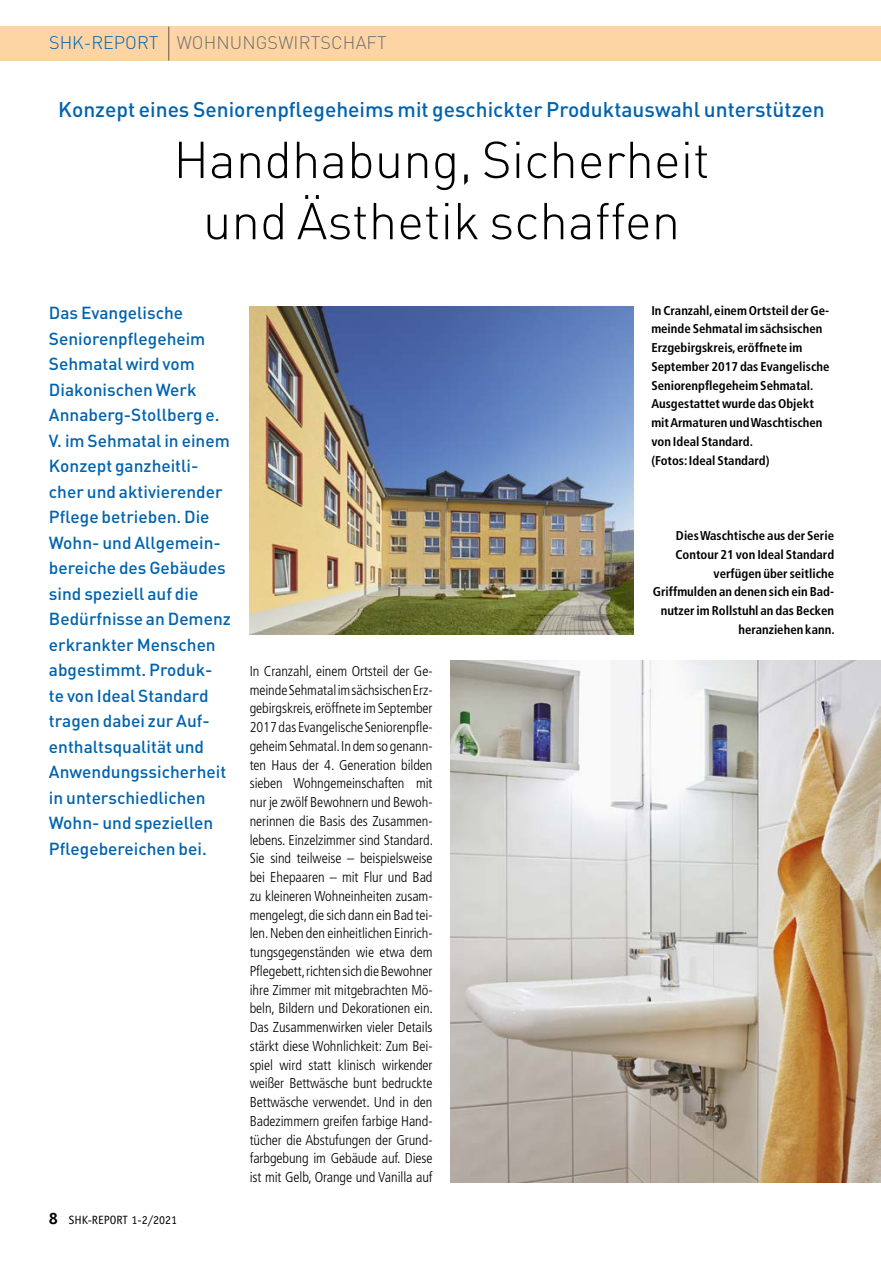
<style>
.page{position:relative;width:881px;height:1263px;background:#fff}
.page>*{position:absolute;margin:0;border:0;box-sizing:border-box;transform-origin:0 0}
.t1{font:300 51px/61.2px "DINOT";color:#000;text-align:center}
.t2{font:500 21px "DINOT";color:#0063af}
.t3{font:300 18px "DINOT";letter-spacing:.005em;color:#706f6f}
.t4{font:500 17.25px/25.5px "DINOT";color:#0063af}
.t5{font:300 condensed 14.25px/18.8px "Frutiger LT Std";letter-spacing:-.005em;color:#000;text-align:justify}
.t6{font:700 condensed 12.75px/18.8px "Frutiger LT Std";color:#000}
.t7{font:12px "Officina Sans Std";color:#000}
.s1{color:#0063af}
.s2{font-weight:700;font-size:16.5px}
</style>
<div class="page">
<div style="left:0;top:27px;width:880px;height:34px;background:#fdd5a5"></div>
<hr style="left:168px;top:27px;width:1px;height:34px;background:#000">
<img style="left:250px;top:306px;width:383px;height:328px">
<img style="left:450px;top:660px;width:430px;height:522px">
<p class="t3" style="left:49px;top:30px;width:339px"><span class="s1">SHK-REPORT</span> WOHNUNGSWIRTSCHAFT</p>
<h2 class="t2" style="left:58px;top:95px;width:767px">Konzept eines Seniorenpflegeheims mit geschickter Produktauswahl unterstützen</h2>
<h1 class="t1" style="left:173px;top:127px;width:537px">Handhabung, Sicherheit und Ästhetik schaffen</h1>
<p class="t4" style="left:49px;top:300px;width:183px">Das Evangelische<br>Seniorenpflegeheim<br>Sehmatal wird vom<br>Diakonischen Werk<br>Annaberg-Stollberg e.<br>V. im Sehmatal in einem<br>Konzept ganzheitli&shy;cher und aktivierender<br>Pflege betrieben. Die<br>Wohn- und Allgemein&shy;bereiche des Gebäudes sind speziell auf die<br>Bedürfnisse an Demenz erkrankter Menschen abgestimmt. Produk&shy;te von Ideal Standard tragen dabei zur Auf&shy;enthaltsqualität und<br>Anwendungssicherheit in unterschiedlichen<br>Wohn- und speziellen<br>Pflegebereichen bei.</p>
<p class="t7" style="left:49px;top:1213px;width:130px"><span class="s2">8</span> SHK-REPORT 1-2/2021</p>
<p class="t5" style="left:250px;top:662px;width:185px">In Cranzahl, einem Ortsteil der Ge&shy;meinde Sehmatal im sächsischen Erz&shy;gebirgskreis, eröffnete im September 2017 das Evangelische Seniorenpfle&shy;geheim Sehmatal. In dem so genann&shy;ten Haus der 4. Generation bilden sieben Wohngemeinschaften mit nur je zwölf Bewohnern und Bewoh&shy;nerinnen die Basis des Zusammen&shy;lebens. Einzelzimmer sind Standard.<br>Sie sind teilweise – beispielsweise bei Ehepaaren – mit Flur und Bad zu kleineren Wohneinheiten zusam&shy;mengelegt, die sich dann ein Bad tei&shy;len. Neben den einheitlichen Einrich&shy;tungsgegenständen wie etwa dem Pflegebett, richten sich die Bewohner ihre Zimmer mit mitgebrachten Mö&shy;beln, Bildern und Dekorationen ein.<br>Das Zusammenwirken vieler Details stärkt diese Wohnlichkeit: Zum Bei&shy;spiel wird statt klinisch wirkender weißer Bettwäsche bunt bedruckte Bettwäsche verwendet. Und in den Badezimmern greifen farbige Hand&shy;tücher die Abstufungen der Grund&shy;farbgebung im Gebäude auf. Diese ist mit Gelb, Orange und Vanilla auf</p>
<p class="t6" style="left:651px;top:301px;width:179px">In Cranzahl, einem Ortsteil der Ge&shy;meinde Sehmatal im sächsischen<br>Erzgebirgskreis, eröffnete im<br>September 2017 das Evangelische<br>Seniorenpflegeheim Sehmatal.<br>Ausgestattet wurde das Objekt mit Armaturen und Waschtischen von Ideal Standard.<br>(Fotos: Ideal Standard)</p>
<p class="t6" style="left:652px;top:526px;width:183px;text-align:right">Dies Waschtische aus der Serie<br>Contour 21 von Ideal Standard verfügen über seitliche<br>Griffmulden an denen sich ein Bad&shy;nutzer im Rollstuhl an das Becken heranziehen kann.</p>
</div>
